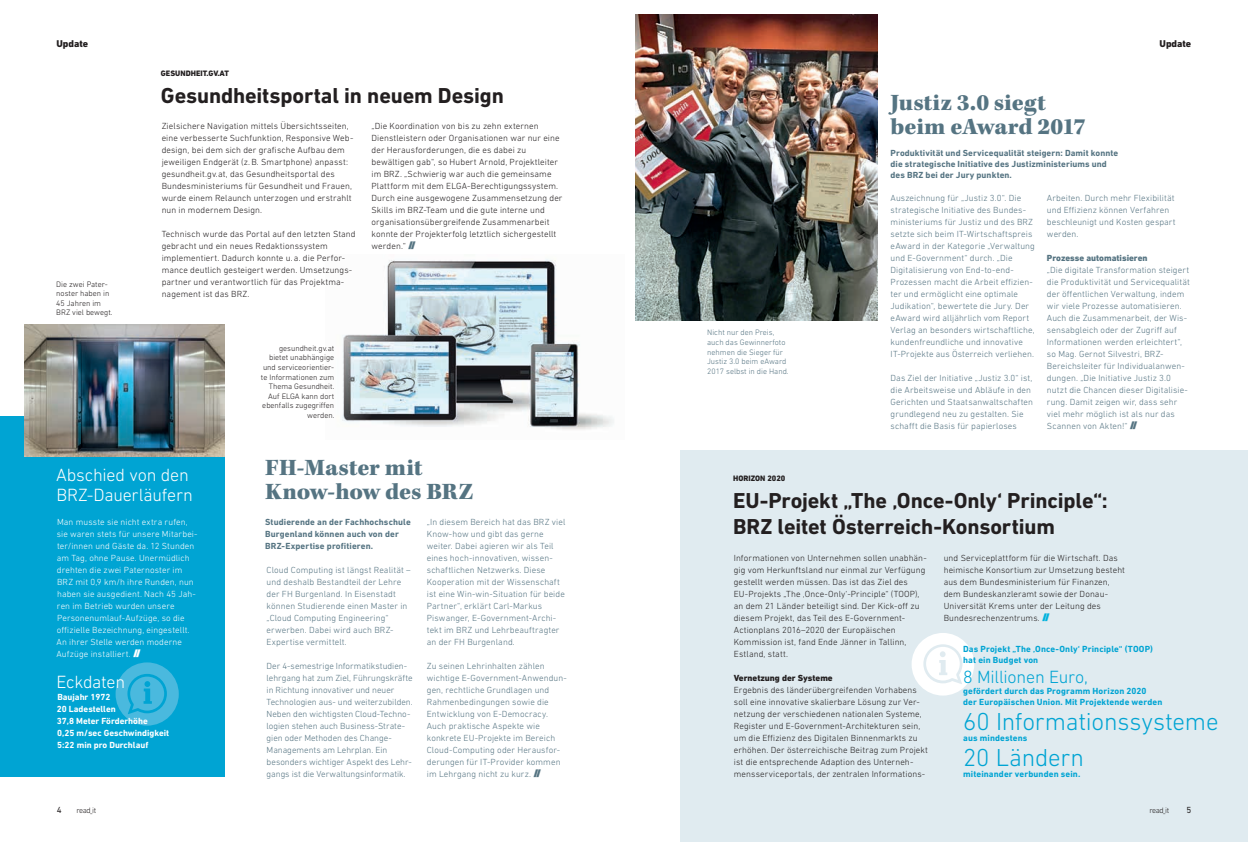
<style>
.page{position:relative;width:1248px;height:842px;background:#fff}
.page>*{position:absolute;margin:0;border:0;box-sizing:border-box;transform-origin:0 0}
.t1{font:300 25px "DIN Next LT Pro";letter-spacing:-.01em;color:#00a4d3}
.t2{font:900 24px/24px "Kepler Std";color:#557482}
.t3{font:700 22px/26.4px "DIN Next LT Pro";letter-spacing:-.005em;color:#231f20}
.t4{font:300 18px/20px "DIN Next LT Pro";letter-spacing:-.01em;color:#fff}
.t5{font:300 18px "DIN Next LT Pro";letter-spacing:-.01em;color:#00a4d3}
.t6{font:800 10px "DIN Next LT Pro";color:#231f20}
.t7{font:300 9px/12px "DIN Next LT Pro";letter-spacing:.01em;color:#557482}
.t8{font:300 9px/12px "DIN Next LT Pro";letter-spacing:.01em;color:#231f20}
.t9{font:300 9px/12px "DIN Next LT Pro";letter-spacing:.01em;color:#fff}
.t10{font:700 9px/11px "DIN Next LT Pro";letter-spacing:.01em;color:#557482}
.t11{font:700 9px/11px "DIN Next LT Pro";letter-spacing:.015em;color:#00a4d3}
.t12{font:700 9px/12px "DIN Next LT Pro";color:#fff}
.t13{font:800 9px "DIN Next LT Pro";color:#557482}
.t14{font:800 9px "DIN Next LT Pro";color:#231f20}
.t15{font:9px "DIN Next LT Pro";color:#231f20}
.t16{font:300 8px/9.6px "DIN Next LT Pro";color:#231f20}
.t17{font:300 8px/9.6px "DIN Next LT Pro";color:#557482}
.t18{font:800 8px "DIN Next LT Pro";color:#231f20}
.s1{font-weight:900;font-size:11px;color:#557482}
.s2{font-weight:900;font-size:11px}
.s3{font-weight:900;font-size:11px;color:#00b2dd}
</style>
<div class="page">
<div style="left:680px;top:451px;width:567px;height:391px;background:#e0ebf0"></div>
<img style="left:342px;top:259px;width:272px;height:171px">
<div style="left:0;top:417px;width:224px;height:360px;background:#00a4d3"></div>
<img style="left:25px;top:324px;width:199px;height:133px">
<img style="left:635px;top:14px;width:242px;height:307px">
<svg style="left:116px;top:662px;width:63px;height:64px"></svg>
<svg style="left:911px;top:633px;width:63px;height:62px"></svg>
<p class="t6" style="left:56px;top:38px;width:33px">Update</p>
<p class="t6" style="left:1159px;top:38px;width:33px">Update</p>
<p class="t16" style="left:56px;top:279px;width:58px">Die zwei Pater&shy;noster haben in<br>45 Jahren im<br>BRZ viel bewegt.</p>
<p class="t18" style="left:161px;top:69px;width:70px">GESUNDHEIT.GV.AT</p>
<h3 class="t3" style="left:161px;top:82px;width:344px">Gesundheitsportal in neuem Design</h3>
<p class="t8" style="left:371px;top:120px;width:192px">„Die Koordination von bis zu zehn externen Dienstleistern oder Organisationen war nur eine der Herausforderungen, die es dabei zu bewältigen gab“, so Hubert Arnold, Projektleiter im BRZ. „Schwierig war auch die gemeinsame Plattform mit dem ELGA- Berechtigungssystem.<br>Durch eine ausgewogene Zusammen setzung der Skills im BRZ-Team und die gute interne und organisationsübergreifende Zusammenarbeit konnte der Projekterfolg letztlich sichergestellt werden.“ <span class="s1">//</span></p>
<p class="t8" style="left:162px;top:120px;width:193px">Zielsichere Navigation mittels Übersichtsseiten, eine verbesserte Suchfunktion, Responsive Web&shy;design, bei dem sich der grafische Aufbau dem jeweiligen Endgerät (z. B. Smartphone) anpasst: gesundheit.gv.at, das Gesundheitsportal des Bundesministeriums für Gesundheit und Frauen, wurde einem Relaunch unterzogen und erstrahlt nun in modernem Design.</p>
<p class="t8" style="left:162px;top:228px;width:195px">Technisch wurde das Portal auf den letzten Stand gebracht und ein neues Redaktionssystem implementiert. Dadurch konnte u. a. die Perfor&shy;mance deutlich gesteigert werden. Umsetzungs&shy;partner und verantwortlich für das Projektma&shy;nagement ist das BRZ.</p>
<p class="t16" style="left:261px;top:343px;width:75px;text-align:right">gesundheit.gv.at bietet unabhängige und serviceorientier&shy;te Informationen zum<br>Thema Gesundheit.<br>Auf ELGA kann dort ebenfalls zugegriffen werden.</p>
<h3 class="t4" style="left:56px;top:465px;width:138px">Abschied von den<br>BRZ-Dauerläufern</h3>
<p class="t9" style="left:56px;top:516px;width:143px">Man musste sie nicht extra rufen, sie waren stets für unsere Mitarbei&shy;ter/innen und Gäste da. 12 Stunden am Tag, ohne Pause. Unermüdlich drehten die zwei Paternoster im<br>BRZ mit 0,9 km/h ihre Runden, nun haben sie ausgedient. Nach 45 Jah&shy;ren im Betrieb wurden unsere<br>Personenumlauf-Aufzüge, so die offizielle Bezeichnung, eingestellt.<br>An ihrer Stelle werden moderne<br>Aufzüge installiert. <span class="s2">//</span></p>
<h3 class="t4" style="left:56px;top:671px;width:70px">Eckdaten</h3>
<p class="t12" style="left:57px;top:691px;width:114px">Baujahr 1972<br>20 Ladestellen<br>37,8 Meter Förderhöhe<br>0,25 m/sec Geschwindigkeit<br>5:22 min pro Durchlauf</p>
<h2 class="t2" style="left:265px;top:456px;width:210px">FH-Master mit<br>Know-how des BRZ</h2>
<p class="t10" style="left:265px;top:516px;width:147px;line-height:12px">Studierende an der Fachhochschule<br>Burgenland können auch von der<br>BRZ-Expertise profitieren.</p>
<p class="t7" style="left:266px;top:564px;width:145px">Cloud Computing ist längst Realität – und deshalb Bestandteil der Lehre der FH Burgenland. In Eisenstadt können Studierende einen Master in „Cloud Computing Engineering“ erwerben. Dabei wird auch BRZ-<br>Expertise vermittelt.</p>
<p class="t7" style="left:266px;top:659px;width:148px">Der 4-semestrige Informatikstudien&shy;lehrgang hat zum Ziel, Führungskräfte in Richtung innovativer und neuer Technologien aus- und weiterzubilden.<br>Neben den wichtigsten Cloud-Techno&shy;logien stehen auch Business-Strate&shy;gien oder Methoden des Change-Managements am Lehrplan. Ein besonders wichtiger Aspekt des Lehr&shy;gangs ist die Verwaltungsinformatik.</p>
<p class="t7" style="left:427px;top:516px;width:140px">„In diesem Bereich hat das BRZ viel<br>Know-how und gibt das gerne weiter. Dabei agieren wir als Teil eines hoch-innovativen, wissen&shy;schaftlichen Netzwerks. Diese<br>Kooperation mit der Wissenschaft ist eine Win-win-Situation für beide<br>Partner“, erklärt Carl-Markus<br>Piswanger, E-Government-Archi&shy;tekt im BRZ und Lehrbeauftragter an der FH Burgenland.</p>
<p class="t7" style="left:427px;top:660px;width:141px">Zu seinen Lehrinhalten zählen wichtige E-Government-Anwendun&shy;gen, rechtliche Grundlagen und<br>Rahmenbedingungen sowie die<br>Entwicklung von E-Democracy.<br>Auch praktische Aspekte wie konkrete EU-Projekte im Bereich<br>Cloud-Computing oder Herausfor&shy;derungen für IT-Provider kommen im Lehrgang nicht zu kurz. <span class="s2">//</span></p>
<h2 class="t2" style="left:890px;top:91px;width:197px">Justiz 3.0 siegt beim eAward 2017</h2>
<p class="t17" style="left:707px;top:328px;width:83px">Nicht nur den Preis, auch das Gewinnerfoto nehmen die Sieger für<br>Justiz 3.0 beim eAward<br>2017 selbst in die Hand.</p>
<p class="t10" style="left:890px;top:147px;width:229px">Produktivität und Servicequalität steigern: Damit konnte die strategische Initiative des Justizministeriums und des BRZ bei der Jury punkten.</p>
<p class="t7" style="left:890px;top:192px;width:146px">Auszeichnung für „Justiz 3.0“. Die strategische Initiative des Bundes&shy;ministeriums für Justiz und des BRZ setzte sich beim IT-Wirtschaftspreis eAward in der Kategorie „Verwaltung und E-Government“ durch. „Die Digitalisierung von End-to-end-Prozessen macht die Arbeit effizien&shy;ter und ermöglicht eine optimale Judikation“, bewertete die Jury. Der eAward wird alljährlich vom Report Verlag an besonders wirtschaftliche, kundenfreundliche und innovative IT-Projekte aus Österreich verliehen.</p>
<p class="t7" style="left:890px;top:371px;width:144px">Das Ziel der Initiative „Justiz 3.0“ ist, die Arbeitsweise und Abläufe in den Gerichten und Staatsanwaltschaften grundlegend neu zu gestalten. Sie schafft die Basis für papierloses</p>
<p class="t7" style="left:1046px;top:191px;width:130px">Arbeiten. Durch mehr Flexibilität und Effizienz können Verfahren beschleunigt und Kosten gespart werden.</p>
<p class="t13" style="left:1046px;top:252px;width:102px">Prozesse automatisieren</p>
<p class="t7" style="left:1046px;top:263px;width:144px">„Die digitale Transformation steigert die Produktivität und Servicequalität der öffentlichen Verwaltung, indem wir viele Prozesse automatisieren.<br>Auch die Zusammenarbeit, der Wis&shy;sensabgleich oder der Zugriff auf Informationen werden erleichtert“, so Mag. Gernot Silvestri, BRZ-Bereichs leiter für Individualanwen&shy;dungen. „Die Initiative Justiz 3.0 nutzt die Chancen dieser Digitalisie&shy;rung. Damit zeigen wir, dass sehr viel mehr möglich ist als nur das Scannen von Akten!“ <span class="s2">//</span></p>
<p class="t18" style="left:733px;top:474px;width:54px">HORIZON 2020</p>
<h3 class="t3" style="left:733px;top:487px;width:376px">EU-Projekt „The ‚Once-Only‘ Principle“:<br>BRZ leitet Österreich-Konsortium</h3>
<p class="t8" style="left:733px;top:551px;width:194px">Informationen von Unternehmen sollen unabhän&shy;gig vom Herkunftsland nur einmal zur Verfügung gestellt werden müssen. Das ist das Ziel des EU-Projekts „The ‚Once-Only‘-Principle“ (TOOP), an dem 21 Länder beteiligt sind. Der Kick-off zu diesem Projekt, das Teil des E-Government-Actionplans 2016–2020 der Europäischen Kommission ist, fand Ende Jänner in Tallinn, Estland, statt.</p>
<p class="t14" style="left:733px;top:672px;width:100px">Vernetzung der Systeme</p>
<p class="t8" style="left:733px;top:683px;width:196px">Ergebnis des länderübergreifenden Vorhabens soll eine innovative skalierbare Lösung zur Ver&shy;netzung der verschiedenen nationalen Systeme, Register und E-Government-Architekturen sein, um die Effizienz des Digitalen Binnenmarkts zu erhöhen. Der österreichische Beitrag zum Projekt ist die entsprechende Adaption des Unterneh&shy;mensserviceportals, der zentralen Informations-</p>
<p class="t8" style="left:943px;top:552px;width:183px">und Serviceplattform für die Wirtschaft. Das heimische Konsortium zur Umsetzung besteht aus dem Bundesministerium für Finanzen, dem Bundeskanzleramt sowie der Donau-Universität Krems unter der Leitung des Bundesrechenzentrums. <span class="s3">//</span></p>
<p class="t11" style="left:963px;top:643px;width:191px">Das Projekt „The ‚Once-Only‘ Principle“ (TOOP) hat ein Budget von</p>
<h3 class="t5" style="left:963px;top:666px;width:126px">8 Millionen Euro,</h3>
<p class="t11" style="left:963px;top:685px;width:200px">gefördert durch das Programm Horizon 2020 der Europäischen Union. Mit Projektende werden</p>
<h1 class="t1" style="left:963px;top:707px;width:257px">60 Informationssysteme</h1>
<p class="t11" style="left:963px;top:732px;width:66px">aus mindestens</p>
<h1 class="t1" style="left:963px;top:743px;width:122px">20 Ländern</h1>
<p class="t11" style="left:963px;top:768px;width:119px">miteinander verbunden sein.</p>
<p class="t15" style="left:57px;top:804px;width:6px">4</p>
<p class="t16" style="left:77px;top:805px;width:21px">read-it</p>
<p class="t15" style="left:1186px;top:804px;width:6px">5</p>
<p class="t16" style="left:1149px;top:805px;width:21px">read-it</p>
</div>
